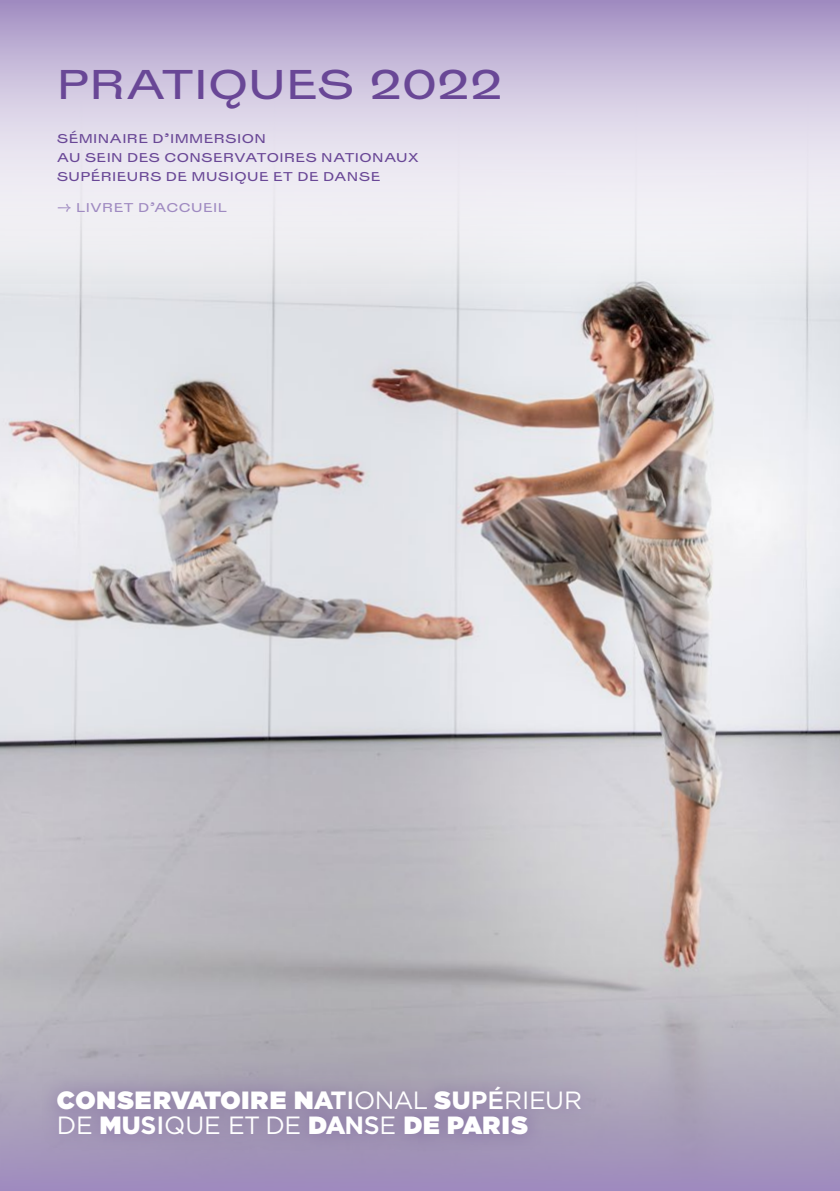
<style>
.page{position:relative;width:840px;height:1191px;background:#fff}
.page>*{position:absolute;margin:0;border:0;box-sizing:border-box;transform-origin:0 0}
.t1{font:44px "Roquefort Standard";letter-spacing:-.005em;color:#694796}
.t2{font:900 25px/25px "Gotham";letter-spacing:.03em;color:#fff}
.t3{font:13.6px/19px "Roquefort Standard";letter-spacing:.03em;color:#694796}
.t4{font:13.6px "Roquefort Standard";letter-spacing:.02em;color:#9f8ac1}
.s1{font-style:inherit}
.s2{font-weight:700}
.s3{font-weight:500}
.s4{font-weight:400}
</style>
<div class="page">
<img style="left:0;top:302px;width:839px;height:649px">
<svg style="left:0;top:951px;width:839px;height:240px"></svg>
<div style="left:39px;top:1069px;width:558px;height:83px;background:#694796;opacity:.52"></div>
<svg style="left:0;top:0;width:839px;height:302px"></svg>
<h1 class="t1" style="left:57px;top:58px;width:447px">PRATIQUES 2022</h1>
<p class="t3" style="left:57px;top:129px;width:363px">SÉMINAIRE D’IMMERSION<br>AU SEIN DES CONSERVATOIRES NATIONAUX<br>SUPÉRIEURS DE MUSIQUE ET DE DANSE</p>
<p class="t4" style="left:57px;top:199px;width:172px">→ LIVRET D’ACCUEIL</p>
<h2 class="t2" style="left:57px;top:1087px;width:526px">CONSERVATOIRE N<span class="s1">A</span><span class="s2">T</span><span class="s3">I</span><span class="s4">ONAL</span> S<span class="s1">U</span><span class="s2">P</span><span class="s3">É</span><span class="s4">RIEUR<br>DE</span> M<span class="s1">U</span><span class="s2">S</span><span class="s3">I</span><span class="s4">QUE ET DE</span> D<span class="s1">A</span><span class="s2">N</span><span class="s3">S</span><span class="s4">E</span> DE PARIS</h2>
</div>
